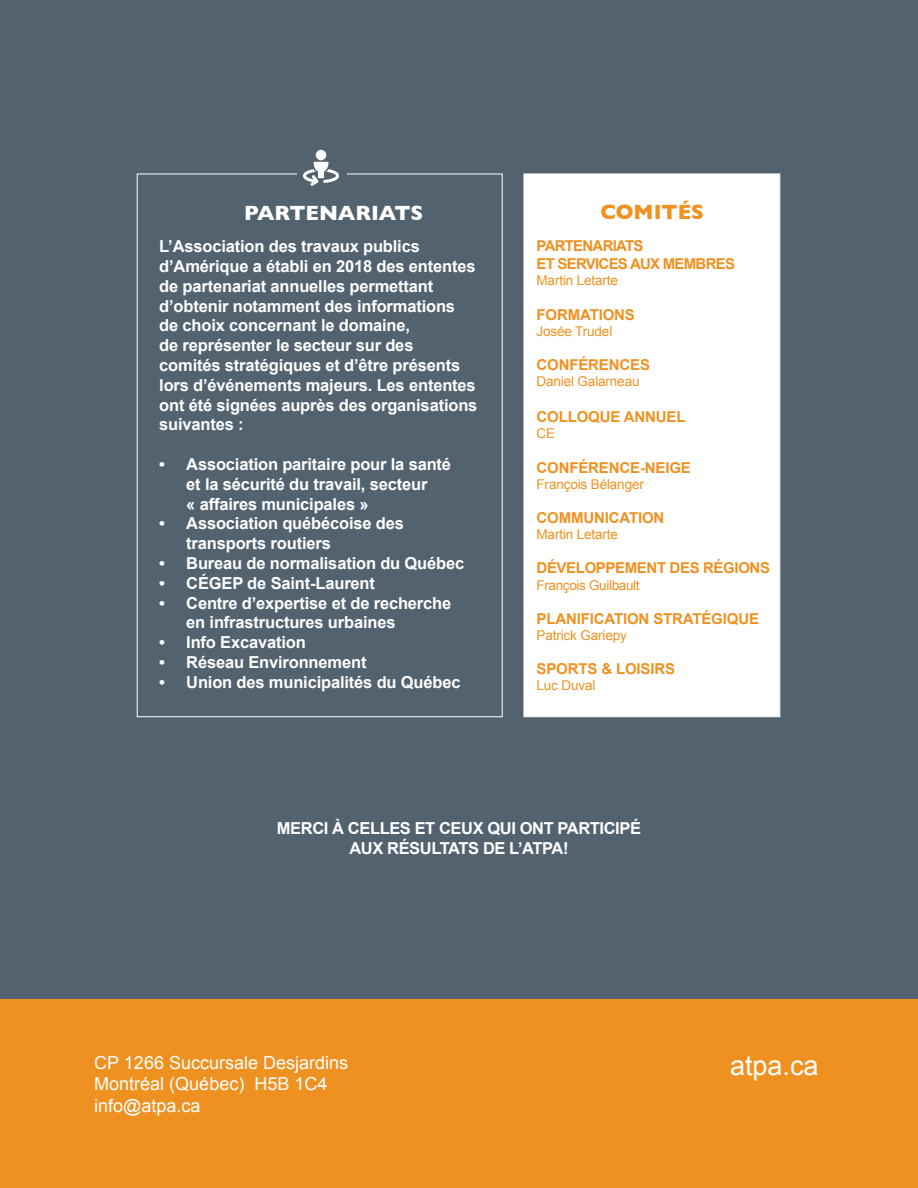
<style>
.page{position:relative;width:918px;height:1188px;background:#fff}
.page>*{position:absolute;margin:0;border:0;box-sizing:border-box;transform-origin:0 0}
.t1{font:27px "Arial";color:#fff}
.t2{font:700 21px "Gill Sans";color:#fff}
.t3{font:700 21px "Gill Sans";color:#ef9120}
.t4{font:18px/21.6px "Arial";color:#fff}
.t5{font:700 16.5px/19.8px "Arial";letter-spacing:-.01em;color:#fff}
.t6{font:700 15px/18px "Arial";letter-spacing:-.01em;color:#ef9120;text-align:right}
.t7{font:13.5px "Arial";letter-spacing:-.01em;color:#ef9120}
</style>
<div class="page">
<div style="left:0;top:989px;width:918px;height:199px;background:#ef9120"></div>
<div style="left:0;top:0;width:918px;height:999px;background:#52626f"></div>
<div style="left:524px;top:174px;width:256px;height:543px;background:#fff;border:1px solid #fff"></div>
<div style="left:316px;top:150px;width:10px;height:10px;background:#fff;border-radius:50%"></div>
<svg style="left:303px;top:162px;width:36px;height:24px"></svg>
<p class="t2" style="left:244px;top:196px;width:181px">PARTENARIATS</p>
<p class="t3" style="left:600px;top:196px;width:105px">COM ITÉS</p>
<p class="t6" style="left:537px;top:237px;width:48px">PARTENA</p>
<p class="t6" style="left:537px;top:237px;width:107px">RIATS<br>ET SERVICES AUX</p>
<p class="t5" style="left:159px;top:237px;width:320px">L’Association des travaux publics d’Amérique a établi en 2018 des ententes de partenariat annuelles permettant d’obtenir notamment des informations de choix concernant le domaine,<br>de représenter le secteur sur des comités stratégiques et d’être présents lors d’événements majeurs. Les ententes ont été signées auprès des organisations suivantes :</p>
<p class="t5" style="left:186px;top:455px;width:266px;text-indent:-27px">• Association paritaire pour la santé et la sécurité du travail, secteur<br>« affaires municipales »</p>
<p class="t5" style="left:186px;top:514px;width:219px;text-indent:-27px">• Association québécoise des transports routiers</p>
<p class="t5" style="left:159px;top:554px;width:307px">• Bureau de normalisation du Québec</p>
<p class="t5" style="left:159px;top:574px;width:217px">• CÉGEP de Saint-Laurent</p>
<p class="t5" style="left:186px;top:593px;width:267px;text-indent:-27px">• Centre d’expertise et de recherche en infrastructures urbaines</p>
<p class="t5" style="left:159px;top:633px;width:148px">• Info Excavation</p>
<p class="t5" style="left:159px;top:653px;width:209px">• Réseau Environnement</p>
<p class="t5" style="left:159px;top:673px;width:303px">• Union des municipalités du Québec</p>
<p class="t6" style="left:663px;top:255px;width:63px">MEMBRES</p>
<p class="t7" style="left:537px;top:272px;width:83px">Martin Letarte</p>
<p class="t6" style="left:537px;top:306px;width:72px">FORMATIONS</p>
<p class="t7" style="left:537px;top:322px;width:77px">Josée Trudel</p>
<p class="t6" style="left:537px;top:356px;width:104px">CON FÉRENCES</p>
<p class="t7" style="left:537px;top:373px;width:105px">Daniel Galarneau</p>
<p class="t6" style="left:537px;top:408px;width:150px">COLLOQUE ANNUEL</p>
<p class="t7" style="left:537px;top:425px;width:20px">CE</p>
<p class="t6" style="left:537px;top:459px;width:154px">CON FÉRENCE-NEIGE</p>
<p class="t7" style="left:537px;top:475px;width:109px">François Bélanger</p>
<p class="t6" style="left:537px;top:509px;width:111px">COMMUNICATION</p>
<p class="t7" style="left:537px;top:526px;width:83px">Martin Letarte</p>
<p class="t6" style="left:537px;top:560px;width:11px">DÉVE</p>
<p class="t6" style="left:576px;top:560px;width:20px">LOPPE</p>
<p class="t6" style="left:625px;top:560px;width:56px">MENT DES</p>
<p class="t6" style="left:703px;top:560px;width:41px">RÉGIONS</p>
<p class="t7" style="left:537px;top:576px;width:105px">François Guilbault</p>
<p class="t6" style="left:537px;top:610px;width:224px">PLANIFICATION STRATÉGIQUE</p>
<p class="t7" style="left:537px;top:626px;width:92px">Patrick Gariepy</p>
<p class="t6" style="left:537px;top:660px;width:12px">SPO</p>
<p class="t6" style="left:568px;top:660px;width:66px">RTS &amp; LOISI</p>
<p class="t6" style="left:654px;top:660px;width:21px">RS</p>
<p class="t7" style="left:537px;top:677px;width:60px">Luc Duval</p>
<p class="t5" style="left:277px;top:819px;width:22px">Merci</p>
<p class="t5" style="left:332px;top:819px;width:22px">à cellesetceu</p>
<p class="t5" style="left:349px;top:819px;width:221px;text-indent:123px">x quiontparticipé<br>aux résultats de l’ATPA!</p>
<p class="t4" style="left:94px;top:1052px;width:255px">CP 1266 Succursale Desjardins<br>Montréal (Québec) H5B 1C4 info@atpa.ca</p>
<h1 class="t1" style="left:730px;top:1048px;width:90px">atpa.ca</h1>
</div>
